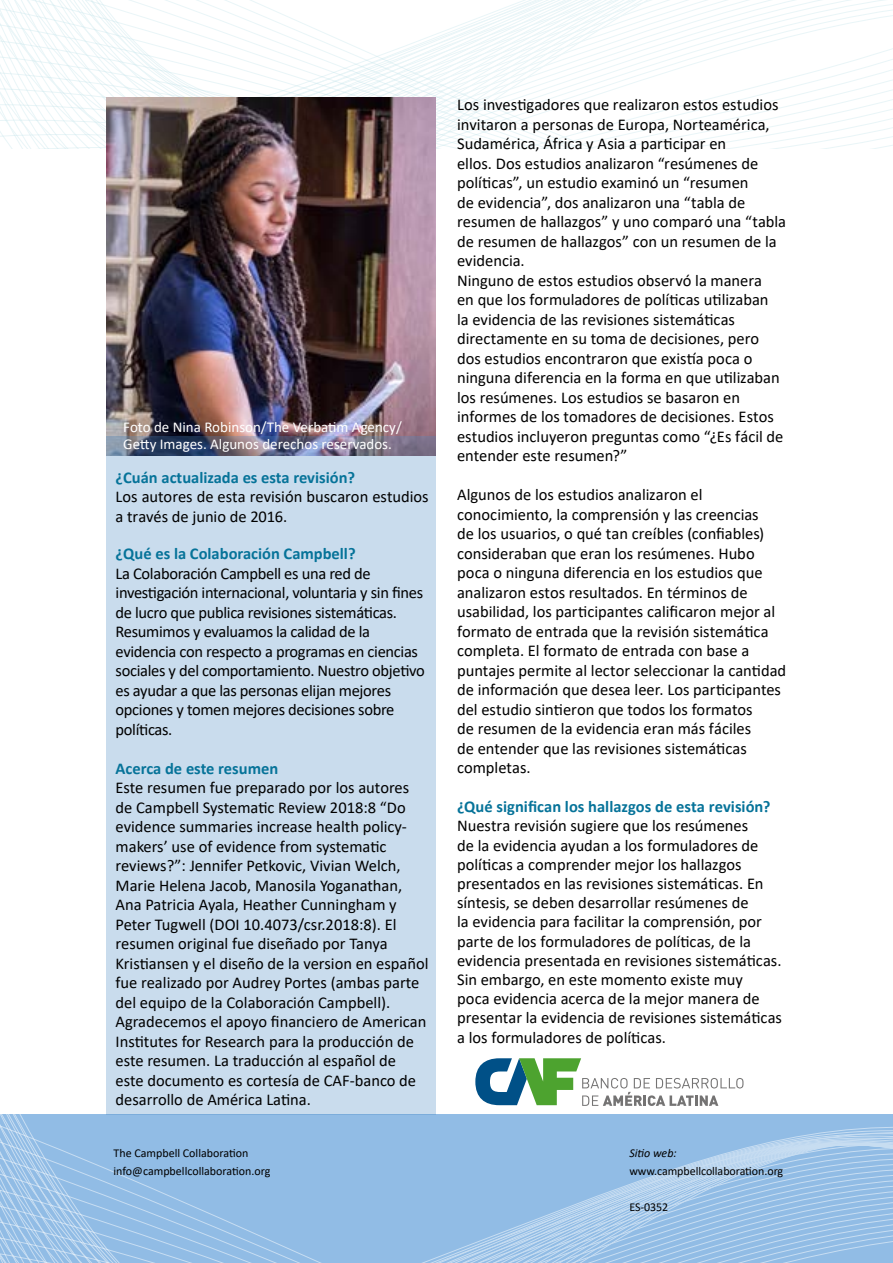
<style>
.page{position:relative;width:893px;height:1263px;background:#fff}
.page>*{position:absolute;margin:0;border:0;box-sizing:border-box;transform-origin:0 0}
.t1{font:16.5px/19.5px "Calibri";color:#000}
.t2{font:16.5px/19.5px "Calibri";letter-spacing:-.02em;color:#000}
.t3{font:700 16.5px "Calibri";color:#067399}
.t4{font:15px/16.5px "Calibri";color:#fff}
.t5{font:12px/18px "Calibri";color:#000}
.t6{font:italic 12px "Calibri";color:#000}
</style>
<div class="page">
<svg style="left:0;top:0;width:893px;height:149px"></svg>
<svg style="left:0;top:1114px;width:893px;height:149px;background:#98c0e6"></svg>
<img style="left:106px;top:98px;width:330px;height:338px">
<div style="left:106px;top:436px;width:330px;height:678px;background:#c9dced"></div>
<svg style="left:475px;top:1058px;width:268px;height:48px"></svg>
<p class="t4" style="left:123px;top:418px;width:280px">Foto de Nina Robinson/The Verbatim Agency/<br>Getty Images. Algunos derechos reservados.</p>
<p class="t3" style="left:116px;top:466px;width:241px">¿Cuán actualizada es esta revisión?</p>
<p class="t1" style="left:116px;top:487px;width:315px">Los autores de esta revisión buscaron estudios a través de junio de 2016.</p>
<p class="t3" style="left:116px;top:542px;width:242px">¿Qué es la Colaboración Campbell?</p>
<p class="t2" style="left:116px;top:563px;width:311px">La Colaboración Campbell es una red de investigación internacional, voluntaria y sin fines de lucro que publica revisiones sistemáticas.<br>Resumimos y evaluamos la calidad de la evidencia con respecto a programas en ciencias sociales y del comportamiento. Nuestro objetivo es ayudar a que las personas elijan mejores opciones y tomen mejores decisiones sobre políticas.</p>
<p class="t3" style="left:116px;top:757px;width:164px">Acerca de este resumen</p>
<p class="t1" style="left:116px;top:778px;width:315px">Este resumen fue preparado por los autores de Campbell Systematic Review 2018:8 “Do evidence summaries increase health policy&shy;makers’ use of evidence from systematic reviews?”: Jennifer Petkovic, Vivian Welch, Marie Helena Jacob, Manosila Yoganathan, Ana Patricia Ayala, Heather Cunningham y Peter Tugwell (DOI 10.4073/csr.2018:8). El resumen original fue diseñado por Tanya Kristiansen y el diseño de la version en español fue realizado por Audrey Portes (ambas parte del equipo de la Colaboración Campbell).<br>Agradecemos el apoyo financiero de American Institutes for Research para la producción de este resumen. La traducción al español de<br>este documento es cortesía de CAF-banco de desarrollo de América Latina.</p>
<p class="t1" style="left:457px;top:95px;width:330px">Los investigadores que realizaron estos estudios invitaron a personas de Europa, Norteamérica, Sudamérica, África y Asia a participar en<br>ellos. Dos estudios analizaron “resúmenes de políticas”, un estudio examinó un “resumen<br>de evidencia”, dos analizaron una “tabla de resumen de hallazgos” y uno comparó una “tabla de resumen de hallazgos” con un resumen de la evidencia.<br>Ninguno de estos estudios observó la manera<br>en que los formuladores de políticas utilizaban<br>la evidencia de las revisiones sistemáticas directamente en su toma de decisiones, pero dos estudios encontraron que existía poca o ninguna diferencia en la forma en que utilizaban los resúmenes. Los estudios se basaron en informes de los tomadores de decisiones. Estos estudios incluyeron preguntas como “¿Es fácil de entender este resumen?”</p>
<p class="t1" style="left:457px;top:485px;width:331px">Algunos de los estudios analizaron el conocimiento, la comprensión y las creencias<br>de los usuarios, o qué tan creíbles (confiables) consideraban que eran los resúmenes. Hubo poca o ninguna diferencia en los estudios que analizaron estos resultados. En términos de usabilidad, los participantes calificaron mejor al formato de entrada que la revisión sistemática completa. El formato de entrada con base a puntajes permite al lector seleccionar la cantidad de información que desea leer. Los participantes del estudio sintieron que todos los formatos<br>de resumen de la evidencia eran más fáciles<br>de entender que las revisiones sistemáticas completas.</p>
<p class="t3" style="left:457px;top:795px;width:315px">¿Qué significan los hallazgos de esta revisión?</p>
<p class="t1" style="left:457px;top:816px;width:326px">Nuestra revisión sugiere que los resúmenes<br>de la evidencia ayudan a los formuladores de políticas a comprender mejor los hallazgos presentados en las revisiones sistemáticas. En síntesis, se deben desarrollar resúmenes de<br>la evidencia para facilitar la comprensión, por parte de los formuladores de políticas, de la evidencia presentada en revisiones sistemáticas.<br>Sin embargo, en este momento existe muy<br>poca evidencia acerca de la mejor manera de presentar la evidencia de revisiones sistemáticas a los formuladores de políticas.</p>
<p class="t5" style="left:114px;top:1144px;width:158px">The Campbell Collaboration info@campbellcollaboration.org</p>
<p class="t6" style="left:629px;top:1145px;width:49px">Sitio web:</p>
<p class="t5" style="left:629px;top:1162px;width:155px">www.campbellcollaboration.org</p>
<p class="t5" style="left:629px;top:1198px;width:40px">ES-0352</p>
</div>
